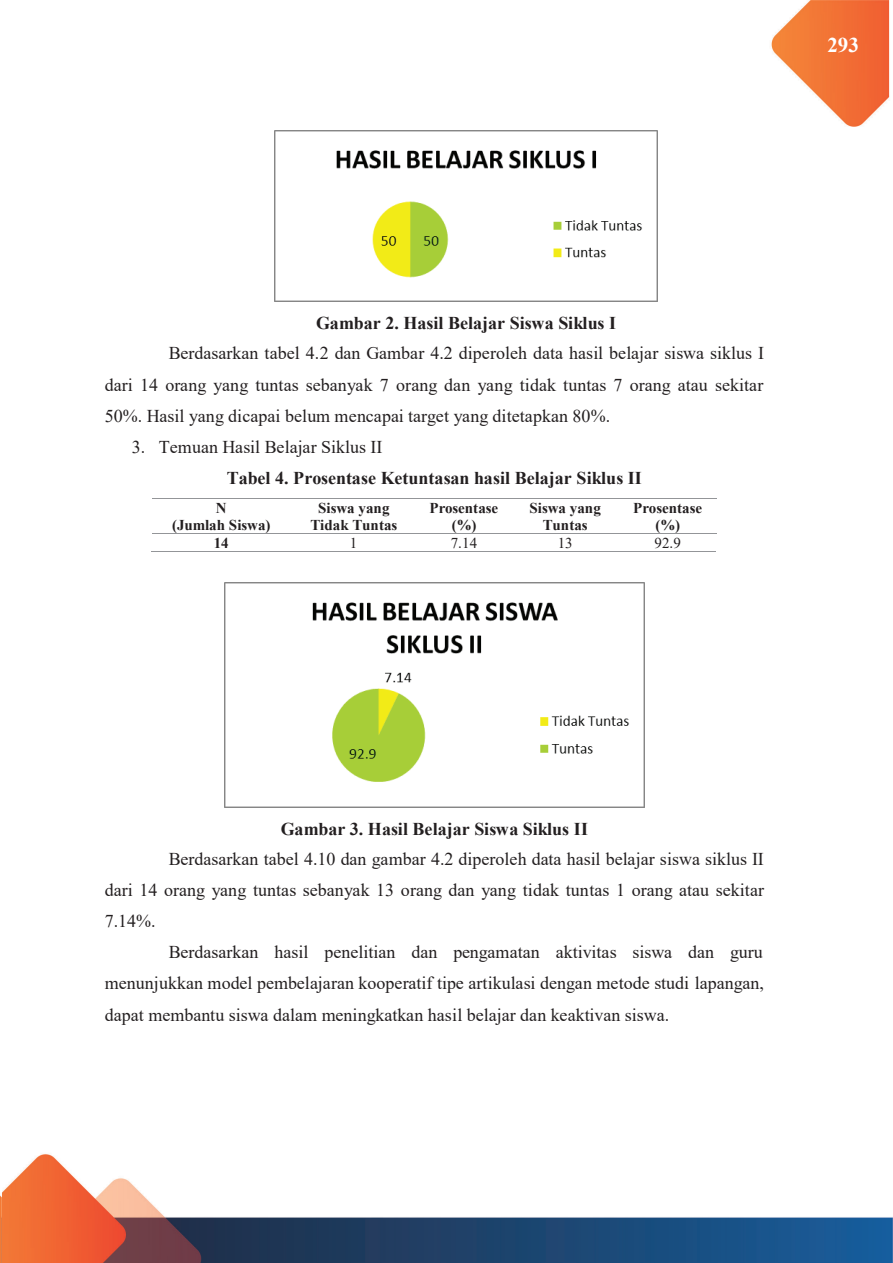
<style>
.page{position:relative;width:893px;height:1263px;background:#fff}
.page>*{position:absolute;margin:0;border:0;box-sizing:border-box;transform-origin:0 0}
.t1{font:700 21px "Times New Roman";color:#fff}
.t2{font:18px/31px "Times New Roman";letter-spacing:.005em;color:#231f20;text-align:justify}
.t3{font:700 18px "Times New Roman";color:#231f20}
.t4{font:700 15px/17.1px "Times New Roman";color:#231f20;text-align:center}
.t5{font:15px "Times New Roman";color:#231f20}
</style>
<div class="page">
<img style="left:0;top:0;width:893px;height:1263px">
<img style="left:274px;top:130px;width:384px;height:171px">
<hr style="left:152px;top:498px;width:138px;height:1px;background:#939598">
<hr style="left:291px;top:498px;width:126px;height:1px;background:#939598">
<hr style="left:418px;top:498px;width:93px;height:1px;background:#939598">
<hr style="left:511px;top:498px;width:109px;height:1px;background:#939598">
<hr style="left:620px;top:498px;width:96px;height:1px;background:#939598">
<hr style="left:152px;top:533px;width:138px;height:1px;background:#939598">
<hr style="left:291px;top:533px;width:126px;height:1px;background:#939598">
<hr style="left:418px;top:533px;width:93px;height:1px;background:#939598">
<hr style="left:511px;top:533px;width:109px;height:1px;background:#939598">
<hr style="left:620px;top:533px;width:96px;height:1px;background:#939598">
<hr style="left:152px;top:551px;width:138px;height:1px;background:#939598">
<hr style="left:290px;top:551px;width:127px;height:1px;background:#939598">
<hr style="left:417px;top:551px;width:94px;height:1px;background:#939598">
<hr style="left:510px;top:551px;width:110px;height:1px;background:#939598">
<hr style="left:619px;top:551px;width:97px;height:1px;background:#939598">
<img style="left:224px;top:583px;width:420px;height:224px">
<p class="t1" style="left:827px;top:29px;width:33px">293</p>
<p class="t3" style="left:316px;top:310px;width:302px">Gambar 2. Hasil Belajar Siswa Siklus I</p>
<p class="t2" style="left:105px;top:337px;width:661px;text-indent:64px">Berdasarkan tabel 4.2 dan Gambar 4.2 diperoleh data hasil belajar siswa siklus I dari 14 orang yang tuntas sebanyak 7 orang dan yang tidak tuntas 7 orang atau sekitar 50%. Hasil yang dicapai belum mencapai target yang ditetapkan 80%.</p>
<p class="t2" style="left:132px;top:430px;width:252px">3. Temuan Hasil Belajar Siklus II</p>
<p class="t3" style="left:227px;top:465px;width:416px">Tabel 4. Prosentase Ketuntasan hasil Belajar Siklus II</p>
<p class="t4" style="left:172px;top:499px;width:100px">N<br>(Jumlah Siswa)</p>
<p class="t4" style="left:310px;top:499px;width:89px">Siswa yang<br>Tidak Tuntas</p>
<p class="t4" style="left:429px;top:499px;width:70px">Prosentase (%)</p>
<p class="t4" style="left:529px;top:499px;width:73px">Siswa yang<br>Tuntas</p>
<p class="t4" style="left:633px;top:499px;width:70px">Prosentase (%)</p>
<p class="t4" style="left:214px;top:534px;width:16px">14</p>
<p class="t5" style="left:350px;top:532px;width:9px">1</p>
<p class="t5" style="left:451px;top:532px;width:28px">7.14</p>
<p class="t5" style="left:558px;top:532px;width:16px">13</p>
<p class="t5" style="left:655px;top:532px;width:28px">92.9</p>
<p class="t3" style="left:281px;top:815px;width:309px">Gambar 3. Hasil Belajar Siswa Siklus II</p>
<p class="t2" style="left:105px;top:843px;width:661px;text-indent:64px">Berdasarkan tabel 4.10 dan gambar 4.2 diperoleh data hasil belajar siswa siklus II dari 14 orang yang tuntas sebanyak 13 orang dan yang tidak tuntas 1 orang atau sekitar 7.14%.</p>
<p class="t2" style="left:105px;top:936px;width:661px;text-indent:64px">Berdasarkan hasil penelitian dan pengamatan aktivitas siswa dan guru menunjukkan model pembelajaran kooperatif tipe artikulasi dengan metode studi lapangan, dapat membantu siswa dalam meningkatkan hasil belajar dan keaktivan siswa.</p>
</div>
